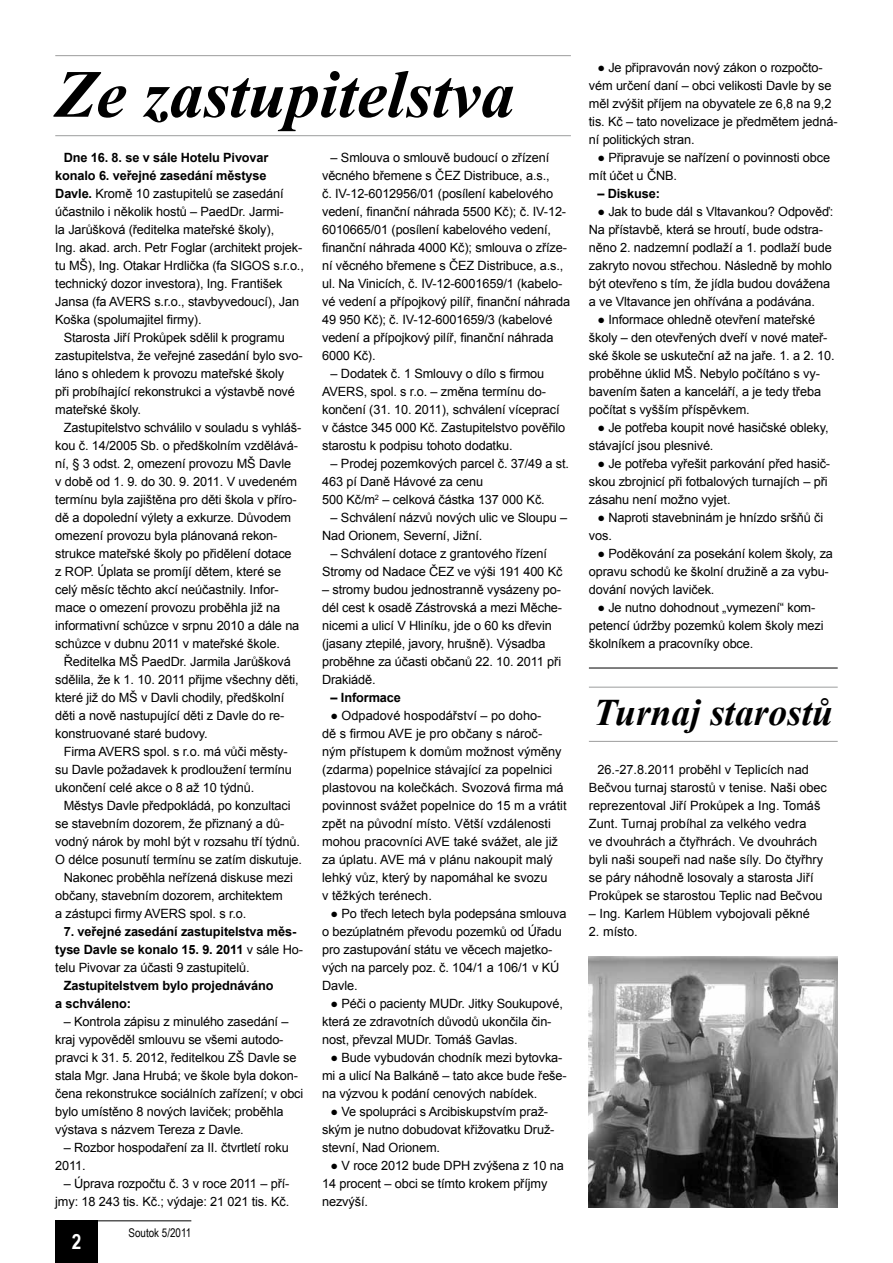
<style>
.page{position:relative;width:893px;height:1263px;background:#fff}
.page>*{position:absolute;margin:0;border:0;box-sizing:border-box;transform-origin:0 0}
.t1{font:italic 700 67.5px "Times New Roman";color:#000}
.t2{font:italic 700 37.5px "Times New Roman";color:#000}
.t3{font:700 21px "Arial Narrow";color:#fff}
.t4{font:12.75px/18px "Arial";letter-spacing:-.01em;color:#000}
.t5{font:700 12.75px/18px "Arial";letter-spacing:-.01em;color:#000}
.t6{font:12px "Arial Narrow";color:#000}
.s1{font-weight:700}
.s2{font-weight:400}
</style>
<div class="page">
<div style="left:55px;top:1220px;width:43px;height:43px;background:#000"></div>
<hr style="left:55px;top:1220px;width:136px;height:1px;background:#000">
<hr style="left:589px;top:668px;width:249px;height:1px;background:#000">
<hr style="left:55px;top:55px;width:516px;height:1px;background:#9c9d9d">
<hr style="left:55px;top:135px;width:516px;height:1px;background:#9c9d9d">
<hr style="left:589px;top:687px;width:249px;height:1px;background:#9c9d9d">
<hr style="left:589px;top:741px;width:249px;height:1px;background:#9c9d9d">
<img style="left:589px;top:957px;width:249px;height:251px">
<h1 class="t1" style="left:55px;top:47px;width:461px">Ze zastupitelstva</h1>
<p class="t4" style="left:55px;top:149px;width:250px;text-indent:9px"><span class="s1">Dne 16. 8. se v sále Hotelu Pivovar konalo 6. veřejné zasedání městyse Davle.</span> Kromě 10 zastupitelů se zasedání účastnilo i několik hostů – PaedDr. Jarmi-<br>la Jarůšková (ředitelka mateřské školy),<br>Ing. akad. arch. Petr Foglar (architekt projek&shy;tu MŠ), Ing. Otakar Hrdlička (fa SIGOS s.r.o., technický dozor investora), Ing. František Jansa (fa AVERS s.r.o., stavbyvedoucí), Jan Koška (spolumajitel firmy).</p>
<p class="t4" style="left:55px;top:329px;width:249px;text-indent:9px">Starosta Jiří Prokůpek sdělil k programu zastupitelstva, že veřejné zasedání bylo svo&shy;láno s ohledem k provozu mateřské školy<br>při probíhající rekonstrukci a výstavbě nové mateřské školy.</p>
<p class="t4" style="left:55px;top:419px;width:248px;text-indent:9px">Zastupitelstvo schválilo v souladu s vyhláš&shy;kou č. 14/2005 Sb. o předškolním vzdělává&shy;ní, § 3 odst. 2, omezení provozu MŠ Davle<br>v době od 1. 9. do 30. 9. 2011. V uvedeném termínu byla zajištěna pro děti škola v příro&shy;dě a dopolední výlety a exkurze. Důvodem omezení provozu byla plánovaná rekon&shy;strukce mateřské školy po přidělení dotace<br>z ROP. Úplata se promíjí dětem, které se celý měsíc těchto akcí neúčastnily. Infor&shy;mace o omezení provozu proběhla již na informativní schůzce v srpnu 2010 a dále na schůzce v dubnu 2011 v mateřské škole.</p>
<p class="t4" style="left:55px;top:653px;width:245px;text-indent:9px">Ředitelka MŠ PaedDr. Jarmila Jarůšková sdělila, že k 1. 10. 2011 přijme všechny děti, které již do MŠ v Davli chodily, předškolní děti a nově nastupující děti z Davle do re&shy;konstruované staré budovy.</p>
<p class="t4" style="left:55px;top:743px;width:238px;text-indent:9px">Firma AVERS spol. s r.o. má vůči městy&shy;su Davle požadavek k prodloužení termínu ukončení celé akce o 8 až 10 týdnů.</p>
<p class="t4" style="left:64px;top:797px;width:228px">Městys Davle předpokládá, po konzultaci</p>
<p class="t4" style="left:55px;top:815px;width:231px">se stavebním dozorem, že přiznaný a dů-</p>
<p class="t4" style="left:55px;top:833px;width:246px">vodný nárok by mohl být v rozsahu tří týdnů.</p>
<p class="t4" style="left:55px;top:851px;width:248px">O délce posunutí termínu se zatím diskutuje.</p>
<p class="t4" style="left:64px;top:869px;width:231px">Nakonec proběhla neřízená diskuse mezi</p>
<p class="t4" style="left:55px;top:887px;width:229px">občany, stavebním dozorem, architektem</p>
<p class="t4" style="left:55px;top:905px;width:193px">a zástupci firmy AVERS spol. s r.o.</p>
<p class="t5" style="left:55px;top:923px;width:249px;text-indent:9px">7. veřejné zasedání zastupitelstva měs&shy;tyse Davle se konalo 15. 9. 2011 <span class="s2">v sále Ho&shy;telu Pivovar za účasti 9 zastupitelů.</span></p>
<p class="t5" style="left:55px;top:977px;width:220px;text-indent:9px">Zastupitelstvem bylo projednáváno a schváleno:</p>
<p class="t4" style="left:55px;top:1013px;width:250px;text-indent:9px">– Kontrola zápisu z minulého zasedání – kraj vypověděl smlouvu se všemi autodo&shy;pravci k 31. 5. 2012, ředitelkou ZŠ Davle se stala Mgr. Jana Hrubá; ve škole byla dokon&shy;čena rekonstrukce sociálních zařízení; v obci bylo umístěno 8 nových laviček; proběhla výstava s názvem Tereza z Davle.</p>
<p class="t4" style="left:55px;top:1139px;width:235px;text-indent:9px">– Rozbor hospodaření za II. čtvrtletí roku<br>2011.</p>
<p class="t4" style="left:55px;top:1175px;width:236px;text-align:right">– Úprava rozpočtu č. 3 v roce 2011 – pří&shy;jmy: 18 243 tis. Kč.; výdaje: 21 021 tis. Kč.</p>
<p class="t4" style="left:322px;top:149px;width:250px;text-indent:9px">– Smlouva o smlouvě budoucí o zřízení věcného břemene s ČEZ Distribuce, a.s.,<br>č. IV-12-6012956/01 (posílení kabelového vedení, finanční náhrada 5500 Kč); č. IV-12- 6010665/01 (posílení kabelového vedení, finanční náhrada 4000 Kč); smlouva o zříze&shy;ní věcného břemene s ČEZ Distribuce, a.s., ul. Na Vinicích, č. IV-12-6001659/1 (kabelo&shy;vé vedení a přípojkový pilíř, finanční náhrada 49 950 Kč); č. IV-12-6001659/3 (kabelové vedení a přípojkový pilíř, finanční náhrada 6000 Kč).</p>
<p class="t4" style="left:322px;top:365px;width:245px;text-indent:9px">– Dodatek č. 1 Smlouvy o dílo s firmou AVERS, spol. s r.o. – změna termínu do&shy;končení (31. 10. 2011), schválení víceprací v částce 345 000 Kč. Zastupitelstvo pověřilo starostu k podpisu tohoto dodatku.</p>
<p class="t4" style="left:322px;top:455px;width:249px;text-indent:9px">– Prodej pozemkových parcel č. 37/49 a st.<br>463 pí Daně Hávové za cenu<br>500 Kč/m<sup>2</sup> – celková částka 137 000 Kč.</p>
<p class="t4" style="left:322px;top:509px;width:247px;text-indent:9px">– Schválení názvů nových ulic ve Sloupu –<br>Nad Orionem, Severní, Jižní.</p>
<p class="t4" style="left:322px;top:545px;width:242px;text-align:center">– Schválení dotace z grantového řízení<br>Stromy od Nadace ČEZ ve výši 191 400 Kč</p>
<p class="t4" style="left:322px;top:581px;width:242px">– stromy budou jednostranně vysázeny po&shy;dél cest k osadě Zástrovská a mezi Měche&shy;nicemi a ulicí V Hliníku, jde o 60 ks dřevin (jasany ztepilé, javory, hrušně). Výsadba proběhne za účasti občanů 22. 10. 2011 při Drakiádě.</p>
<p class="t5" style="left:331px;top:689px;width:72px">– Informace</p>
<p class="t4" style="left:322px;top:707px;width:246px;text-indent:9px">● Odpadové hospodářství – po doho-<br>dě s firmou AVE je pro občany s nároč&shy;ným přístupem k domům možnost výměny (zdarma) popelnice stávající za popelnici plastovou na kolečkách. Svozová firma má povinnost svážet popelnice do 15 m a vrátit zpět na původní místo. Větší vzdálenosti mohou pracovníci AVE také svážet, ale již za úplatu. AVE má v plánu nakoupit malý lehký vůz, který by napomáhal ke svozu<br>v těžkých terénech.</p>
<p class="t4" style="left:322px;top:905px;width:246px;text-indent:9px">● Po třech letech byla podepsána smlouva o bezúplatném převodu pozemků od Úřadu pro zastupování státu ve věcech majetko&shy;vých na parcely poz. č. 104/1 a 106/1 v KÚ Davle.</p>
<p class="t4" style="left:322px;top:995px;width:242px;text-indent:9px">● Péči o pacienty MUDr. Jitky Soukupové, která ze zdravotních důvodů ukončila čin&shy;nost, převzal MUDr. Tomáš Gavlas.</p>
<p class="t4" style="left:322px;top:1049px;width:246px;text-indent:9px">● Bude vybudován chodník mezi bytovka&shy;mi a ulicí Na Balkáně – tato akce bude řeše&shy;na výzvou k podání cenových nabídek.</p>
<p class="t4" style="left:322px;top:1103px;width:234px;text-indent:9px">● Ve spolupráci s Arcibiskupstvím praž&shy;ským je nutno dobudovat křižovatku Druž&shy;stevní, Nad Orionem.</p>
<p class="t4" style="left:322px;top:1157px;width:243px;text-indent:9px">● V roce 2012 bude DPH zvýšena z 10 na<br>14 procent – obci se tímto krokem příjmy nezvýší.</p>
<h3 class="t3" style="left:72px;top:1225px;width:11px">2</h3>
<p class="t6" style="left:129px;top:1223px;width:64px">Soutok 5/2011</p>
<p class="t4" style="left:589px;top:59px;width:250px;text-indent:9px">● Je připravován nový zákon o rozpočto&shy;vém určení daní – obci velikosti Davle by se měl zvýšit příjem na obyvatele ze 6,8 na 9,2 tis. Kč – tato novelizace je předmětem jedná&shy;ní politických stran.</p>
<p class="t4" style="left:589px;top:149px;width:243px;text-indent:9px">● Připravuje se nařízení o povinnosti obce mít účet u ČNB.</p>
<p class="t5" style="left:597px;top:185px;width:64px">– Diskuse:</p>
<p class="t4" style="left:589px;top:203px;width:246px;text-indent:9px">● Jak to bude dál s Vltavankou? Odpověď:<br>Na přístavbě, která se hroutí, bude odstra&shy;něno 2. nadzemní podlaží a 1. podlaží bude zakryto novou střechou. Následně by mohlo být otevřeno s tím, že jídla budou dovážena a ve Vltavance jen ohřívána a podávána.</p>
<p class="t4" style="left:589px;top:311px;width:247px;text-indent:9px">● Informace ohledně otevření mateřské školy – den otevřených dveří v nové mateř&shy;ské škole se uskuteční až na jaře. 1. a 2. 10. proběhne úklid MŠ. Nebylo počítáno s vy&shy;bavením šaten a kanceláří, a je tedy třeba počítat s vyšším příspěvkem.</p>
<p class="t4" style="left:589px;top:419px;width:241px;text-indent:9px">● Je potřeba koupit nové hasičské obleky, stávající jsou plesnivé.</p>
<p class="t4" style="left:589px;top:455px;width:243px;text-indent:9px">● Je potřeba vyřešit parkování před hasič&shy;skou zbrojnicí při fotbalových turnajích – při zásahu není možno vyjet.</p>
<p class="t4" style="left:589px;top:509px;width:236px;text-indent:9px">● Naproti stavebninám je hnízdo sršňů či vos.</p>
<p class="t4" style="left:589px;top:545px;width:246px;text-indent:9px">● Poděkování za posekání kolem školy, za opravu schodů ke školní družině a za vybu&shy;dování nových laviček.</p>
<p class="t4" style="left:589px;top:599px;width:236px;text-indent:9px">● Je nutno dohodnout „vymezení“ kom&shy;petencí údržby pozemků kolem školy mezi školníkem a pracovníky obce.</p>
<h2 class="t2" style="left:594px;top:686px;width:241px">Turnaj starostů</h2>
<p class="t4" style="left:589px;top:761px;width:240px;text-indent:9px">26.-27.8.2011 proběhl v Teplicích nad Bečvou turnaj starostů v tenise. Naši obec reprezentoval Jiří Prokůpek a Ing. Tomáš Zunt. Turnaj probíhal za velkého vedra<br>ve dvouhrách a čtyřhrách. Ve dvouhrách byli naši soupeři nad naše síly. Do čtyřhry se páry náhodně losovaly a starosta Jiří Prokůpek se starostou Teplic nad Bečvou</p>
<p class="t4" style="left:589px;top:905px;width:223px">– Ing. Karlem Hüblem vybojovali pěkné</p>
<p class="t4" style="left:589px;top:923px;width:50px">2. místo.</p>
</div>
